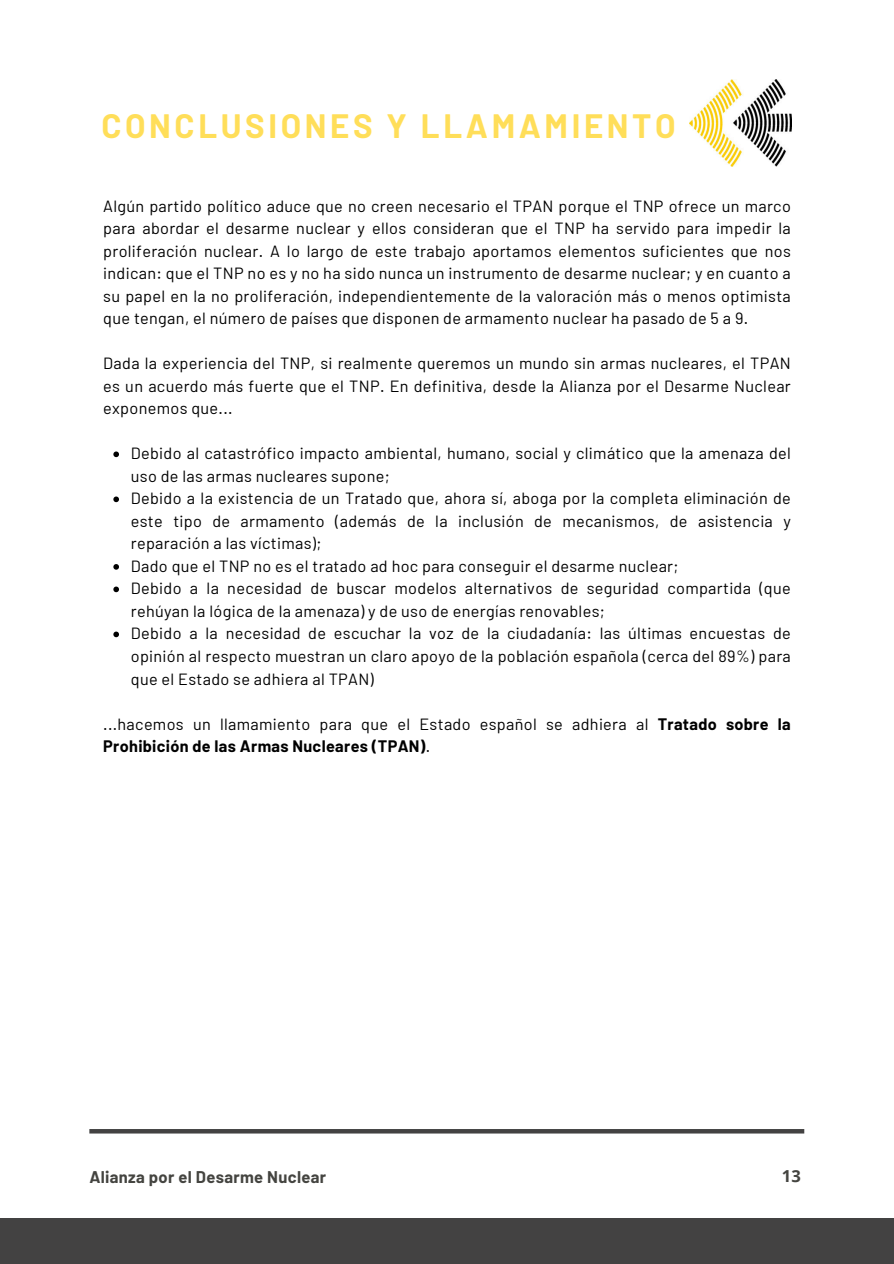
<style>
.page{position:relative;width:894px;height:1264px;background:#fff}
.page>*{position:absolute;margin:0;border:0;box-sizing:border-box;transform-origin:0 0}
.t1{font:700 33px "Barlow";letter-spacing:.11em;color:#ffde59}
.t2{font:700 16.5px "Barlow";letter-spacing:.02em;color:#444440}
.t3{font:700 16.5px "Open Sans";color:#444440}
.t4{font:16.2px/22.5px "Barlow";letter-spacing:.02em;color:#000;text-align:justify}
.s1{font-weight:700}
</style>
<div class="page">
<div style="left:0;top:1218px;width:893px;height:45px;background:#434242"></div>
<svg style="left:113px;top:451px;width:6px;height:6px"></svg>
<svg style="left:113px;top:496px;width:6px;height:6px"></svg>
<svg style="left:113px;top:564px;width:6px;height:5px"></svg>
<svg style="left:113px;top:586px;width:6px;height:6px"></svg>
<svg style="left:113px;top:631px;width:6px;height:6px"></svg>
<img style="left:689px;top:80px;width:102px;height:87px">
<div style="left:89px;top:1128px;width:715px;height:5px;background:#434242"></div>
<h1 class="t1" style="left:101px;top:105px;width:575px">CONCLUSIONES Y LLAMAMIENTO</h1>
<p class="t4" style="left:103px;top:194px;width:689px">Algún partido político aduce que no creen necesario el TPAN porque el TNP ofrece un marco para abordar el desarme nuclear y ellos consideran que el TNP ha servido para impedir la proliferación nuclear. A lo largo de este trabajo aportamos elementos suficientes que nos indican: que el TNP no es y no ha sido nunca un instrumento de desarme nuclear; y en cuanto a su papel en la no proliferación, independientemente de la valoración más o menos optimista que tengan, el número de países que disponen de armamento nuclear ha pasado de 5 a 9.</p>
<p class="t4" style="left:103px;top:352px;width:689px">Dada la experiencia del TNP, si realmente queremos un mundo sin armas nucleares, el TPAN es un acuerdo más fuerte que el TNP. En definitiva, desde la Alianza por el Desarme Nuclear exponemos que...</p>
<p class="t4" style="left:131px;top:442px;width:661px;text-align:left">Debido al catastrófico impacto ambiental, humano, social y climático que la amenaza del uso de las armas nucleares supone;<br>Debido a la existencia de un Tratado que, ahora sí, aboga por la completa eliminación de este tipo de armamento (además de la inclusión de mecanismos, de asistencia y reparación a las víctimas);<br>Dado que el TNP no es el tratado ad hoc para conseguir el desarme nuclear;<br>Debido a la necesidad de buscar modelos alternativos de seguridad compartida (que rehúyan la lógica de la amenaza) y de uso de energías renovables;<br>Debido a la necesidad de escuchar la voz de la ciudadanía: las últimas encuestas de opinión al respecto muestran un claro apoyo de la población española (cerca del 89%) para que el Estado se adhiera al TPAN)</p>
<p class="t4" style="left:103px;top:712px;width:689px">...hacemos un llamamiento para que el Estado español se adhiera al <span class="s1">Tratado sobre la<br>Prohibición de las Armas Nucleares (TPAN)</span>.</p>
<p class="t2" style="left:89px;top:1166px;width:238px">Alianza por el Desarme Nuclear</p>
<p class="t3" style="left:781px;top:1164px;width:21px">13</p>
</div>
